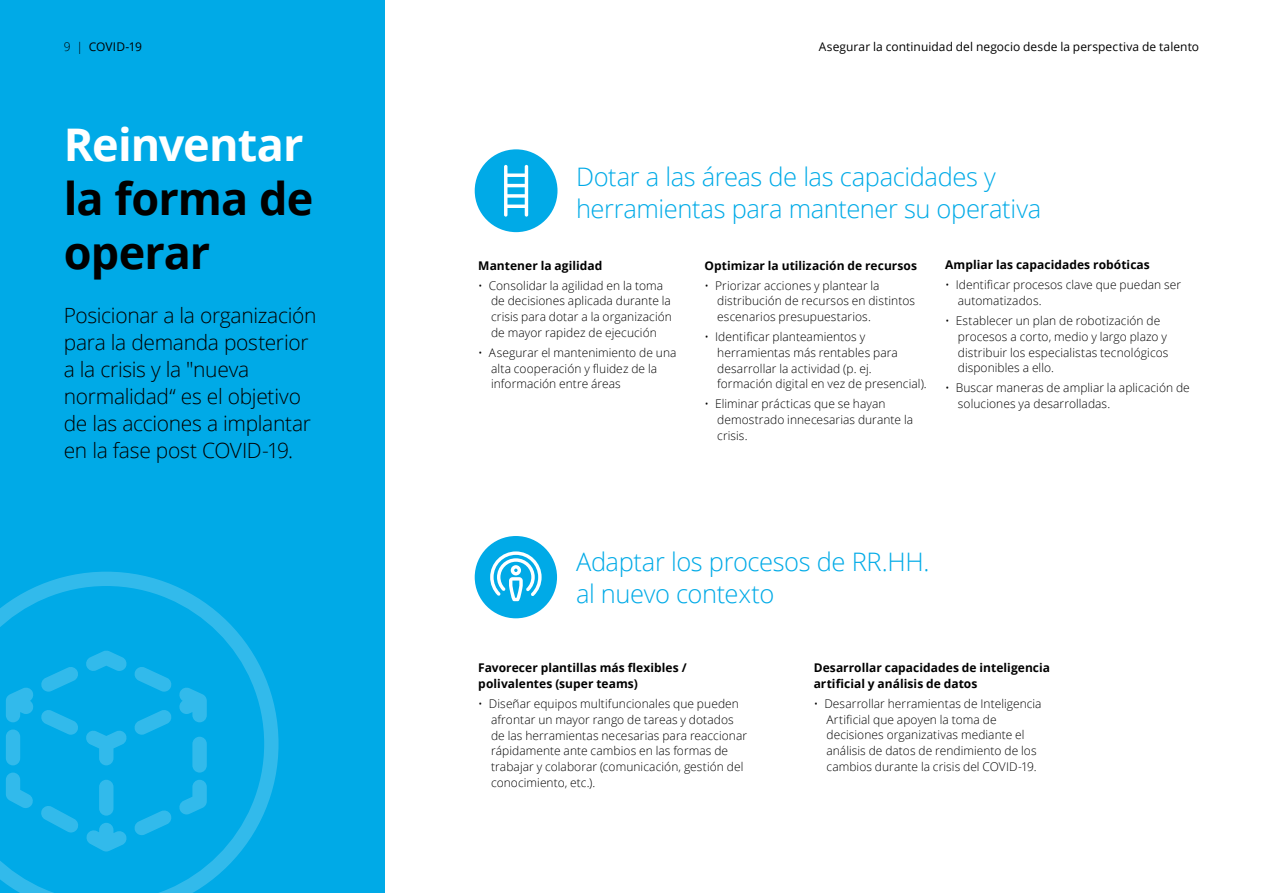
<style>
.page{position:relative;width:1263px;height:893px;background:#fff}
.page>*{position:absolute;margin:0;border:0;box-sizing:border-box;transform-origin:0 0}
.t1{font:700 45px/54px "Open Sans";letter-spacing:-.02em;color:#000}
.t2{font:700 45px "Open Sans";letter-spacing:-.025em;color:#fff}
.t3{font:300 25.5px/31.5px "Open Sans";letter-spacing:-.015em;color:#00aae7}
.t4{font:300 21px/27px "Open Sans";letter-spacing:-.015em;color:#000}
.t5{font:300 12px/15.8px "Open Sans";letter-spacing:.005em;color:#000}
.t6{font:700 12px/15.8px "Open Sans";letter-spacing:.005em;color:#000}
.t7{font:12px "Open Sans";letter-spacing:.005em;color:#000}
.s1{font-weight:300}
</style>
<div class="page">
<div style="left:0;top:0;width:385px;height:893px;background:#00aae7"></div>
<svg style="left:475px;top:536px;width:82px;height:82px"></svg>
<svg style="left:475px;top:149px;width:82px;height:83px"></svg>
<svg style="left:0;top:572px;width:279px;height:321px"></svg>
<svg style="left:6px;top:650px;width:201px;height:201px"></svg>
<p class="t7" style="left:64px;top:38px;width:80px"><span class="s1">9 |</span> COVID-19</p>
<p class="t7" style="left:819px;top:38px;width:382px">Asegurar la continuidad del negocio desde la perspectiva de talento</p>
<h1 class="t2" style="left:64px;top:113px;width:241px">Reinventar</h1>
<h1 class="t1" style="left:64px;top:170px;width:251px">la forma de operar</h1>
<h3 class="t4" style="left:64px;top:301px;width:254px">Posicionar a la organización para la demanda posterior a la crisis y la "nueva normalidad“ es el objetivo de las acciones a implantar en la fase post COVID-19.</h3>
<h2 class="t3" style="left:576px;top:160px;width:467px">Dotar a las áreas de las capacidades y herramientas para mantener su operativa</h2>
<p class="t6" style="left:478px;top:257px;width:126px">Mantener la agilidad</p>
<p class="t5" style="left:491px;top:277px;width:182px;text-indent:-13px">• Consolidar la agilidad en la toma de decisiones aplicada durante la crisis para dotar a la organización de mayor rapidez de ejecución</p>
<p class="t5" style="left:491px;top:344px;width:187px;text-indent:-13px">• Asegurar el mantenimiento de una alta cooperación y fluidez de la información entre áreas</p>
<p class="t6" style="left:704px;top:257px;width:214px">Optimizar la utilización de recursos</p>
<p class="t5" style="left:717px;top:277px;width:199px;text-indent:-13px">• Priorizar acciones y plantear la distribución de recursos en distintos escenarios presupuestarios.</p>
<p class="t5" style="left:717px;top:328px;width:211px;text-indent:-13px">• Identificar planteamientos y herramientas más rentables para desarrollar la actividad (p. ej. formación digital en vez de presencial).</p>
<p class="t5" style="left:717px;top:396px;width:197px;text-indent:-13px">• Eliminar prácticas que se hayan demostrado innecesarias durante la crisis.</p>
<p class="t6" style="left:945px;top:257px;width:206px">Ampliar las capacidades robóticas</p>
<p class="t5" style="left:958px;top:277px;width:225px;text-indent:-13px">• Identificar procesos clave que puedan ser automatizados.</p>
<p class="t5" style="left:958px;top:313px;width:212px;text-indent:-13px">• Establecer un plan de robotización de procesos a corto, medio y largo plazo y distribuir los especialistas tecnológicos disponibles a ello.</p>
<p class="t5" style="left:958px;top:380px;width:233px;text-indent:-13px">• Buscar maneras de ampliar la aplicación de soluciones ya desarrolladas.</p>
<h2 class="t3" style="left:576px;top:545px;width:355px">Adaptar los procesos de RR.HH. al nuevo contexto</h2>
<p class="t6" style="left:478px;top:660px;width:210px">Favorecer plantillas más flexibles / polivalentes (super teams)</p>
<p class="t5" style="left:491px;top:695px;width:258px;text-indent:-13px">• Diseñar equipos multifuncionales que pueden afrontar un mayor rango de tareas y dotados de las herramientas necesarias para reaccionar rápidamente ante cambios en las formas de trabajar y colaborar (comunicación, gestión del conocimiento, etc.).</p>
<p class="t6" style="left:814px;top:660px;width:238px">Desarrollar capacidades de inteligencia artificial y análisis de datos</p>
<p class="t5" style="left:826px;top:695px;width:217px;text-indent:-13px">• Desarrollar herramientas de Inteligencia Artificial que apoyen la toma de decisiones organizativas mediante el análisis de datos de rendimiento de los cambios durante la crisis del COVID-19.</p>
</div>
